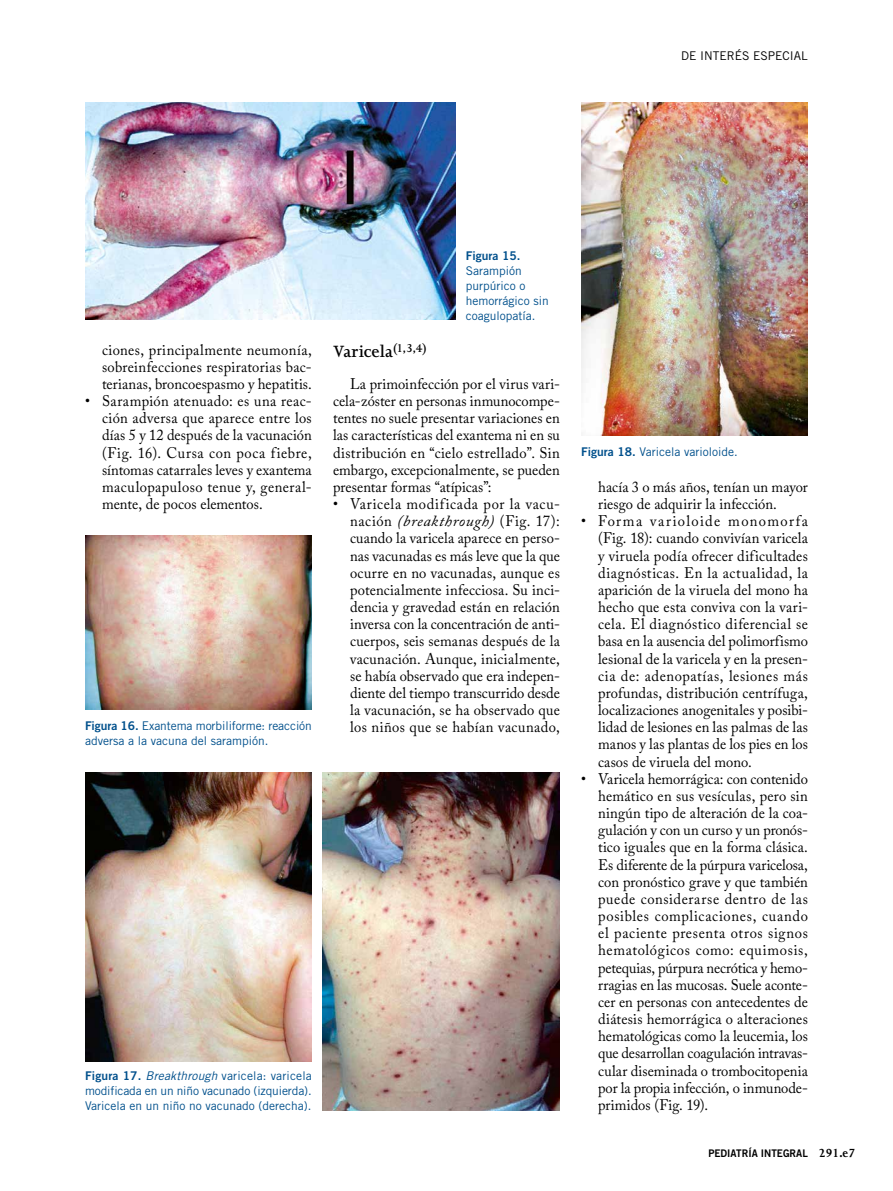
<style>
.page{position:relative;width:893px;height:1191px;background:#fff}
.page>*{position:absolute;margin:0;border:0;box-sizing:border-box;transform-origin:0 0}
.t1{font:600 18.75px "Joanna MT Std";color:#000}
.t2{font:15.3px/17.1px "Adobe Caslon Pro";letter-spacing:.005em;color:#000;text-align:justify;scale:.95 1}
.t3{font:12px/15px "Trade Gothic";color:#00508c}
.t4{font:12px "Trade Gothic";color:#000}
.t5{font:12px "Trade Gothic Bold Two";color:#00508c}
.t6{font:10.5px "Trade Gothic Bold Two";color:#000;scale:.95 1}
.s1{font-family:"Trade Gothic Bold Two"}
.s2{font-style:italic}
.s3{font-family:"Joanna MT Std";font-weight:700;font-size:13.5px}
</style>
<div class="page">
<img style="left:85px;top:103px;width:370px;height:217px">
<img style="left:85px;top:535px;width:227px;height:175px">
<img style="left:85px;top:773px;width:227px;height:288px">
<img style="left:322px;top:773px;width:238px;height:337px">
<img style="left:581px;top:103px;width:227px;height:332px">
<p class="t4" style="left:681px;top:49px;width:128px">de interés especial</p>
<p class="t2" style="left:102px;top:341px;width:222px">ciones, principalmente neumonía, sobreinfecciones respiratorias bac&shy;terianas, broncoespasmo y hepatitis.</p>
<p class="t2" style="left:102px;top:392px;width:222px;text-indent:-17px">• Sarampión atenuado: es una reac&shy;ción adversa que aparece entre los días 5 y 12 después de la vacunación (Fig. 16). Cursa con poca fiebre, síntomas catarrales leves y exantema maculopapuloso tenue y, general&shy;mente, de pocos elementos.</p>
<p class="t3" style="left:85px;top:718px;width:228px"><span class="s1">Figura 16.</span> Exantema morbiliforme: reacción adversa a la vacuna del sarampión.</p>
<p class="t5" style="left:466px;top:248px;width:56px">Figura 15.</p>
<p class="t3" style="left:466px;top:263px;width:84px">Sarampión purpúrico o hemorrágico sin coagulopatía.</p>
<p class="t1" style="left:333px;top:341px;width:96px">Varicela<sup>(1,3,4)</sup></p>
<p class="t2" style="left:333px;top:375px;width:240px;text-indent:17px">La primoinfección por el virus vari&shy;cela-zóster en personas inmunocompe&shy;tentes no suele presentar variaciones en las características del exantema ni en su distribución en “cielo estrellado”. Sin embargo, excepcionalmente, se pueden presentar formas “atípicas”:</p>
<p class="t2" style="left:350px;top:495px;width:222px;text-indent:-17px">• Varicela modificada por la vacu&shy;nación <span class="s2">(breakthrough)</span> (Fig. 17): cuando la varicela aparece en perso&shy;nas vacunadas es más leve que la que ocurre en no vacunadas, aunque es potencialmente infecciosa. Su inci&shy;dencia y gravedad están en relación inversa con la concentración de anti&shy;cuerpos, seis semanas después de la vacunación. Aunque, inicialmente, se había observado que era indepen&shy;diente del tiempo transcurrido desde la vacunación, se ha observado que los niños que se habían vacunado,</p>
<p class="t3" style="left:85px;top:1068px;width:228px;text-align:justify"><span class="s1">Figura 17.</span> <span class="s2">Breakthrough</span> varicela: varicela modificada en un niño vacunado (izquierda).<br>Varicela en un niño no vacunado (derecha).</p>
<p class="t3" style="left:581px;top:444px;width:158px"><span class="s1">Figura 18.</span> Varicela varioloide.</p>
<p class="t2" style="left:598px;top:478px;width:222px">hacía 3 o más años, tenían un mayor riesgo de adquirir la infección.</p>
<p class="t2" style="left:598px;top:512px;width:222px;text-indent:-17px">• Forma varioloide monomorfa (Fig. 18): cuando convivían varicela y viruela podía ofrecer dificultades diagnósticas. En la actualidad, la aparición de la viruela del mono ha hecho que esta conviva con la vari&shy;cela. El diagnóstico diferencial se basa en la ausencia del polimorfismo lesional de la varicela y en la presen&shy;cia de: adenopatías, lesiones más profundas, distribución centrífuga, localizaciones anogenitales y posibi&shy;lidad de lesiones en las palmas de las manos y las plantas de los pies en los casos de viruela del mono.</p>
<p class="t2" style="left:598px;top:770px;width:222px;text-indent:-17px">• Varicela hemorrágica: con contenido hemático en sus vesículas, pero sin ningún tipo de alteración de la coa&shy;gulación y con un curso y un pronós&shy;tico iguales que en la forma clásica.<br>Es diferente de la púrpura varicelosa, con pronóstico grave y que también puede considerarse dentro de las posibles complicaciones, cuando el paciente presenta otros signos hematológicos como: equimosis, petequias, púrpura necrótica y hemo&shy;rragias en las mucosas. Suele aconte&shy;cer en personas con antecedentes de diátesis hemorrágica o alteraciones hematológicas como la leucemia, los que desarrollan coagulación intravas&shy;cular diseminada o trombocitopenia por la propia infección, o inmunode&shy;primidos (Fig. 19).</p>
<p class="t6" style="left:708px;top:1146px;width:156px">PEDIATRÍA INTEGRAL <span class="s3">291.e7</span></p>
</div>
